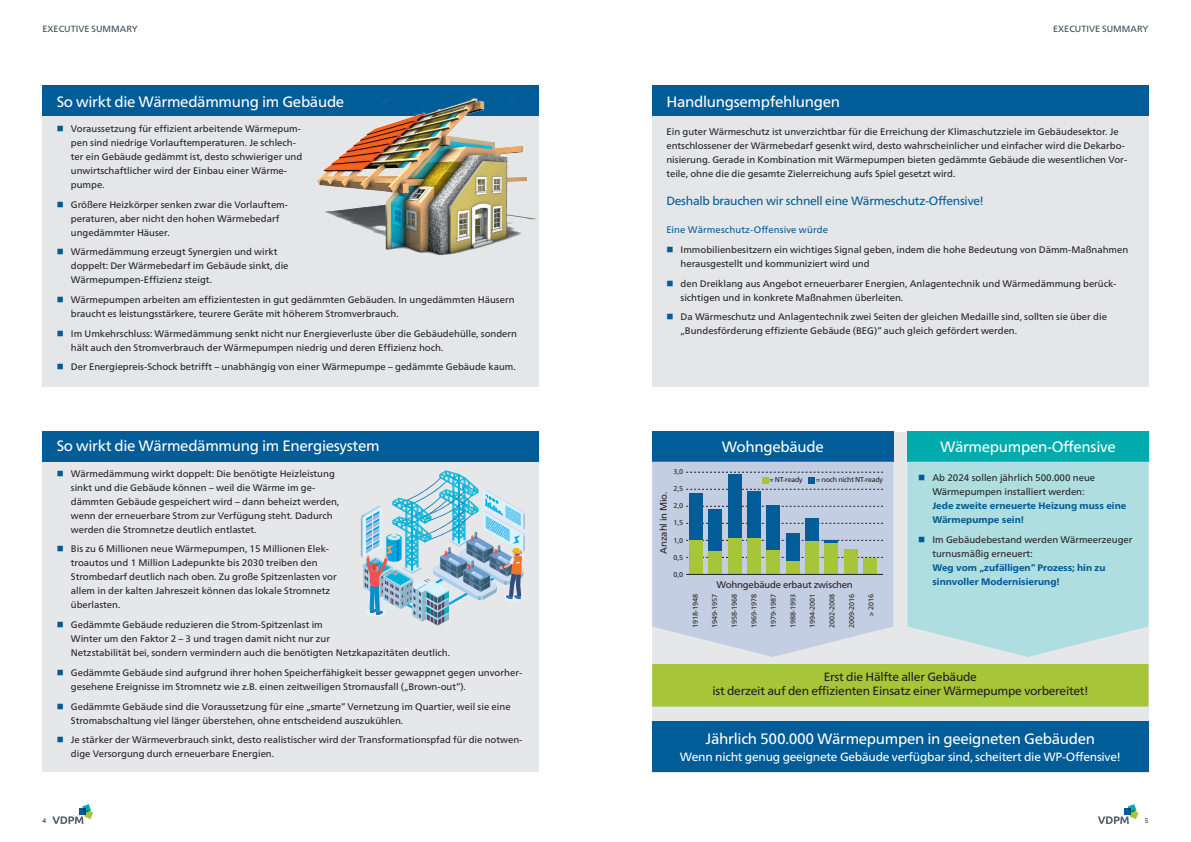
<style>
.page{position:relative;width:1191px;height:842px;background:#fff}
.page>*{position:absolute;margin:0;border:0;box-sizing:border-box;transform-origin:0 0}
.t1{font:15px "Frutiger Neue LT Pro";letter-spacing:-.02em;color:#fff}
.t2{font:12px/14px "Frutiger Neue LT Pro";letter-spacing:-.02em;color:#231f20;text-align:center}
.t3{font:12px "Frutiger Neue LT Pro";letter-spacing:-.02em;color:#fff}
.t4{font:12px "Frutiger Neue LT Pro";letter-spacing:-.02em;color:#015c97}
.t5{font:9.5px/14px "Frutiger Neue LT Pro";color:#231f20}
.t6{font:800 9.5px/14px "Frutiger Neue LT Pro";color:#015c97}
.t7{font:9.5px "Frutiger Neue LT Pro";letter-spacing:.015em;color:#015c97}
.t8{font:9.5px "Frutiger Neue LT Pro";letter-spacing:-.02em;color:#231f20}
.t9{font:9px "Frutiger Neue LT Pro";color:#384a51}
.t10{font:7px "Frutiger Neue LT Pro";letter-spacing:-.02em;color:#231f20}
.t11{font:6.5px "Frutiger Neue LT Pro";color:#231f20}
</style>
<div class="page">
<svg style="left:1097px;top:804px;width:41px;height:20px"></svg>
<div style="left:652px;top:85px;width:496px;height:302px;background:#e4e6e8"></div>
<div style="left:652px;top:85px;width:496px;height:31px;background:#015c97"></div>
<svg style="left:52px;top:804px;width:41px;height:20px"></svg>
<div style="left:43px;top:431px;width:496px;height:340px;background:#e6e7e9"></div>
<div style="left:652px;top:432px;width:496px;height:340px;background:#e6e7e9"></div>
<div style="left:43px;top:431px;width:496px;height:31px;background:#015c97"></div>
<div style="left:652px;top:431px;width:241px;height:31px;background:#015c97"></div>
<div style="left:907px;top:431px;width:241px;height:31px;background:#00aaad"></div>
<svg style="left:907px;top:462px;width:241px;height:195px;fill:#aedee0"></svg>
<svg style="left:652px;top:462px;width:241px;height:195px;fill:#c4cee3"></svg>
<div style="left:652px;top:721px;width:496px;height:50px;background:#015c97"></div>
<div style="left:43px;top:85px;width:496px;height:302px;background:#e4e6e8"></div>
<div style="left:43px;top:85px;width:496px;height:31px;background:#015c97"></div>
<img style="left:316px;top:97px;width:221px;height:158px">
<svg style="left:361px;top:470px;width:163px;height:156px"></svg>
<div style="left:652px;top:664px;width:496px;height:42px;background:#a6c539"></div>
<svg style="left:686px;top:557px;width:197px;height:1px"></svg>
<svg style="left:686px;top:540px;width:197px;height:1px"></svg>
<svg style="left:686px;top:523px;width:197px;height:1px"></svg>
<svg style="left:686px;top:506px;width:197px;height:1px"></svg>
<svg style="left:686px;top:489px;width:197px;height:1px"></svg>
<svg style="left:686px;top:472px;width:197px;height:1px"></svg>
<div style="left:689px;top:493px;width:14px;height:47px;background:#015c97"></div>
<div style="left:708px;top:510px;width:14px;height:41px;background:#015c97"></div>
<div style="left:727px;top:475px;width:14px;height:63px;background:#015c97"></div>
<div style="left:747px;top:491px;width:14px;height:47px;background:#015c97"></div>
<div style="left:766px;top:506px;width:14px;height:44px;background:#015c97"></div>
<div style="left:785px;top:533px;width:14px;height:28px;background:#015c97"></div>
<div style="left:805px;top:518px;width:14px;height:23px;background:#015c97"></div>
<hr style="left:824px;top:540px;width:14px;height:3px;background:#015c97">
<div style="left:689px;top:540px;width:14px;height:34px;background:#a6c539"></div>
<div style="left:708px;top:551px;width:14px;height:23px;background:#a6c539"></div>
<div style="left:727px;top:538px;width:14px;height:36px;background:#a6c539"></div>
<div style="left:747px;top:538px;width:14px;height:36px;background:#a6c539"></div>
<div style="left:766px;top:550px;width:14px;height:24px;background:#a6c539"></div>
<div style="left:785px;top:561px;width:14px;height:13px;background:#a6c539"></div>
<div style="left:805px;top:541px;width:14px;height:33px;background:#a6c539"></div>
<div style="left:824px;top:543px;width:14px;height:31px;background:#a6c539"></div>
<div style="left:843px;top:549px;width:14px;height:25px;background:#a6c539"></div>
<div style="left:863px;top:558px;width:14px;height:16px;background:#a6c539"></div>
<hr style="left:686px;top:574px;width:197px;height:1px;background:#231f20">
<div style="left:761px;top:477px;width:7px;height:7px;background:#a6c539"></div>
<div style="left:808px;top:477px;width:7px;height:7px;background:#015c97"></div>
<svg style="left:919px;top:475px;width:5px;height:5px"></svg>
<svg style="left:919px;top:536px;width:5px;height:6px"></svg>
<p class="t9" style="left:43px;top:23px;width:97px">Executive Summary</p>
<h1 class="t1" style="left:57px;top:92px;width:289px">So wirkt die Wärmedämmung im Gebäude</h1>
<p class="t5" style="left:71px;top:121px;width:233px">Voraussetzung für effizient arbeitende Wärmepum&shy;pen sind niedrige Vorlauftemperaturen. Je schlech&shy;ter ein Gebäude gedämmt ist, desto schwieriger und unwirtschaftlicher wird der Einbau einer Wärme&shy;pumpe.</p>
<p class="t5" style="left:71px;top:197px;width:219px">Größere Heizkörper senken zwar die Vorlauftem&shy;peraturen, aber nicht den hohen Wärmebedarf ungedämmter Häuser.</p>
<p class="t5" style="left:71px;top:245px;width:219px">Wärmedämmung erzeugt Synergien und wirkt doppelt: Der Wärmebedarf im Gebäude sinkt, die<br>Wärmepumpen-Effizienz steigt.</p>
<p class="t5" style="left:71px;top:292px;width:445px">Wärmepumpen arbeiten am effizientesten in gut gedämmten Gebäuden. I n ungedämmten Häusern braucht es leistungsstärkere, teurere Geräte mit höherem Stromverbrauch.</p>
<p class="t5" style="left:71px;top:326px;width:448px">I m U mkehrschluss: Wärmedämmung senkt nicht nur Energieverluste über die Gebäudehülle, sondern hält auch den Stromverbrauch der Wärmepumpen niedrig und deren Effizienz hoch.</p>
<p class="t5" style="left:71px;top:360px;width:446px">Der Energiepreis-Schock betrifft – unabhängig von einer Wärmepumpe – gedämmte Gebäude kaum.</p>
<h1 class="t1" style="left:57px;top:437px;width:324px">So wirkt die Wärmedämmung im Energiesystem</h1>
<p class="t5" style="left:71px;top:466px;width:270px">Wärmedämmung wirkt doppelt: Die benötigte Heizleistung sinkt und die Gebäude können – weil die Wärme im ge&shy;dämmten Gebäude gespeichert wird – dann beheizt werden, wenn der erneuerbare Strom zur Verfügung steht. Dadurch werden die Stromnetze deutlich entlastet.</p>
<p class="t5" style="left:71px;top:542px;width:267px">Bis zu 6 M illionen neue Wärmepumpen, 15 M illionen Elek&shy;troautos und 1 M illion Ladepunkte bis 2030 treiben den Strombedarf deutlich nach oben. Zu große Spitzenlasten vor allem in der kalten Jahreszeit können das lokale Stromnetz überlasten.</p>
<p class="t5" style="left:71px;top:618px;width:381px">Gedämmte Gebäude reduzieren die Strom-Spitzenlast im<br>Winter um den Faktor 2 – 3 und tragen damit nicht nur zur<br>Netzstabilität bei, sondern vermindern auch die benötigten Netzkapazitäten deutlich.</p>
<p class="t5" style="left:71px;top:665px;width:453px">Gedämmte Gebäude sind aufgrund ihrer hohen Speicherfähigkeit besser gewappnet gegen unvorher&shy;gesehene Ereignisse im Stromnetz wie z.B. einen zeitweiligen Stromausfall („Brown-out“).</p>
<p class="t5" style="left:71px;top:699px;width:441px">Gedämmte Gebäude sind die Voraussetzung für eine „smarte“ Vernetzung im Quartier, weil sie eine<br>Stromabschaltung viel länger überstehen, ohne entscheidend auszukühlen.</p>
<p class="t5" style="left:71px;top:733px;width:453px">Je stärker der Wärmeverbrauch sinkt, desto realistischer wird der Transformationspfad für die notwen&shy;dige Versorgung durch erneuerbare Energien.</p>
<p class="t11" style="left:43px;top:817px;width:5px">4</p>
<p class="t9" style="left:1053px;top:23px;width:97px">Executive Summary</p>
<h1 class="t1" style="left:666px;top:92px;width:175px">Handlungsempfehlungen</h1>
<p class="t5" style="left:666px;top:124px;width:462px">Ein guter Wärmeschutz ist unverzichtbar für die Erreichung der Klimaschutzziele im Gebäudesektor. Je entschlossener der Wärmebedarf gesenkt wird, desto wahrscheinlicher und einfacher wird die Dekarbo&shy;nisierung. Gerade in Kombination mit Wärmepumpen bieten gedämmte Gebäude die wesentlichen Vor&shy;teile, ohne die die gesamte Zielerreichung aufs Spiel gesetzt wird.</p>
<p class="t4" style="left:666px;top:194px;width:319px">Deshalb brauchen wir schnell eine Wärmeschutz-Offensive!</p>
<p class="t7" style="left:666px;top:224px;width:163px">Eine Wärmeschutz-Offensive würde</p>
<p class="t5" style="left:680px;top:243px;width:449px">I mmobilienbesitzern ein wichtiges Signal geben, indem die hohe Bedeutung von Dämm-Maßnahmen herausgestellt und kommuniziert wird und</p>
<p class="t5" style="left:680px;top:276px;width:437px">den Dreiklang aus Angebot erneuerbarer Energien, Anlagentechnik und Wärmedämmung berück&shy;sichtigen und in konkrete Maßnahmen überleiten.</p>
<p class="t5" style="left:680px;top:310px;width:428px">Da Wärmeschutz und Anlagentechnik zwei Seiten der gleichen Medaille sind, sollten sie über die „Bundesförderung effiziente Gebäude (BEG</p>
<p class="t5" style="left:874px;top:324px;width:144px">)“ auch gleich gefördert werden.</p>
<p class="t10" style="left:673px;top:467px;width:11px">3,0</p>
<p class="t10" style="left:673px;top:484px;width:11px">2,5</p>
<p class="t10" style="left:673px;top:502px;width:11px">2,0</p>
<p class="t10" style="left:673px;top:519px;width:11px">1,5</p>
<p class="t10" style="left:673px;top:536px;width:11px">1,0</p>
<p class="t10" style="left:673px;top:553px;width:11px">0,5</p>
<p class="t10" style="left:673px;top:570px;width:11px">0,0</p>
<p class="t5" style="left:656px;top:554px;width:63px;rotate:-90deg">Anzahl in M io.</p>
<h1 class="t1" style="left:721px;top:438px;width:104px">Wohngebäude</h1>
<h1 class="t1" style="left:940px;top:438px;width:177px">Wärmepumpen-Offensive</h1>
<p class="t10" style="left:769px;top:476px;width:35px">= NT-ready</p>
<p class="t10" style="left:816px;top:476px;width:68px">= noch nicht NT-ready</p>
<p class="t8" style="left:716px;top:579px;width:138px">Wohngebäude erbaut zwischen</p>
<p class="t10" style="left:691px;top:628px;width:35px;rotate:-90deg">1918-1948</p>
<p class="t10" style="left:710px;top:628px;width:35px;rotate:-90deg">1949-1957</p>
<p class="t10" style="left:730px;top:628px;width:35px;rotate:-90deg">1958-1968</p>
<p class="t10" style="left:749px;top:628px;width:35px;rotate:-90deg">1969-1978</p>
<p class="t10" style="left:769px;top:628px;width:35px;rotate:-90deg">1979-1987</p>
<p class="t10" style="left:788px;top:628px;width:35px;rotate:-90deg">1988-1993</p>
<p class="t10" style="left:808px;top:628px;width:35px;rotate:-90deg">1994-2001</p>
<p class="t10" style="left:828px;top:628px;width:35px;rotate:-90deg">2002-2008</p>
<p class="t10" style="left:847px;top:628px;width:35px;rotate:-90deg">2009-2016</p>
<p class="t10" style="left:867px;top:615px;width:23px;rotate:-90deg">&gt; 2016</p>
<p class="t5" style="left:932px;top:470px;width:164px">Ab 2024 sollen jährlich 500.000 neue<br>Wärmepumpen installiert werden:</p>
<p class="t6" style="left:932px;top:498px;width:195px">Jede zweite erneuerte Heizung muss eine<br>Wärmepumpe sein!</p>
<p class="t5" style="left:932px;top:532px;width:202px">I m Gebäudebestand werden Wärmeerzeuger turnusmäßig erneuert:</p>
<p class="t6" style="left:932px;top:560px;width:175px">Weg vom „zufälligen“ Prozess; hin zu sinnvoller Modernisierung!</p>
<p class="t2" style="left:712px;top:670px;width:377px">Erst die Hälfte aller Gebäude<br>ist derzeit auf den effizienten Einsatz einer Wärmepumpe vorbereitet!</p>
<h1 class="t1" style="left:705px;top:729px;width:391px">Jährlich 500.000 Wärmepumpen in geeigneten Gebäuden</h1>
<p class="t3" style="left:680px;top:749px;width:442px">Wenn nicht genug geeignete Gebäude verfügbar sind, scheitert die WP-Offensive!</p>
<p class="t11" style="left:1144px;top:817px;width:5px">5</p>
</div>
